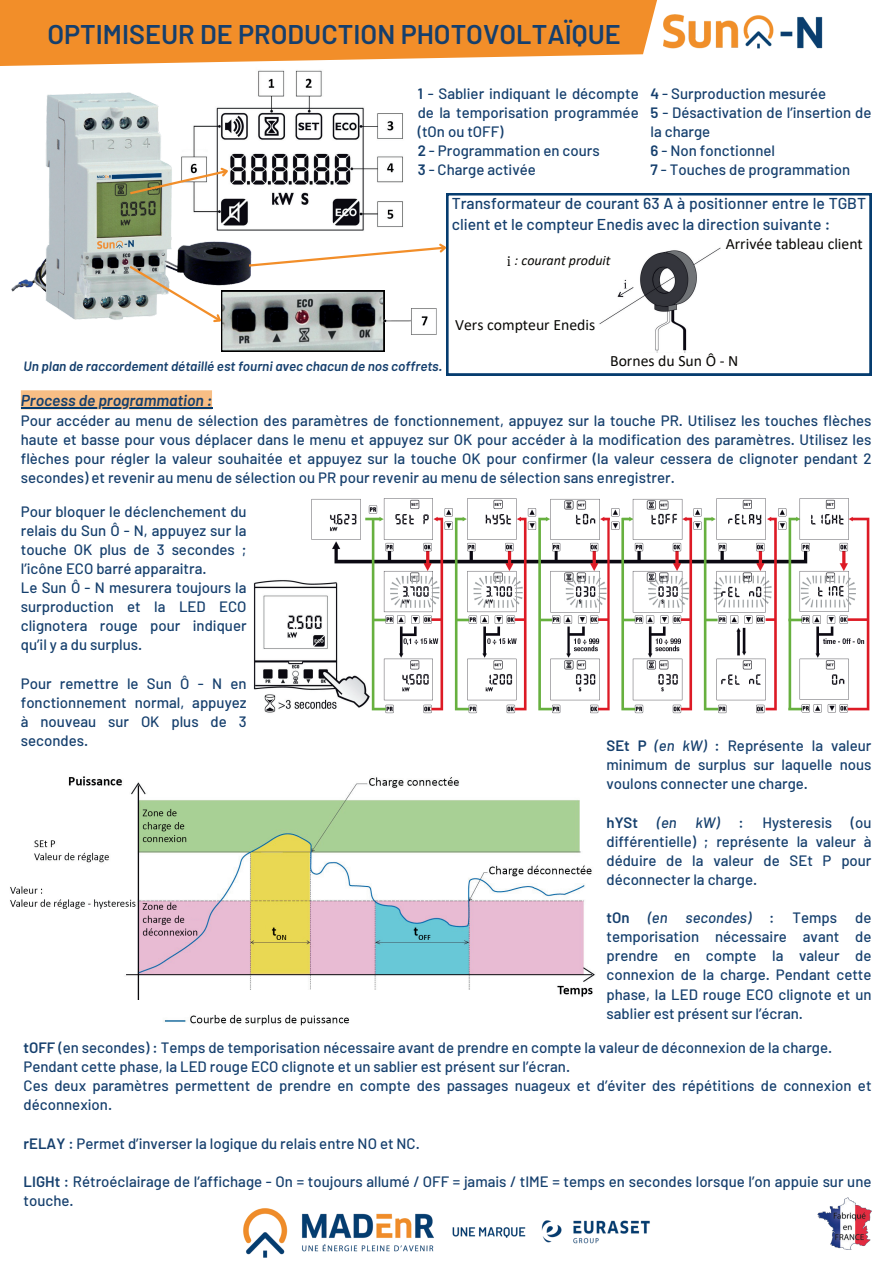
<style>
.page{position:relative;width:893px;height:1264px;background:#fff}
.page>*{position:absolute;margin:0;border:0;box-sizing:border-box;transform-origin:0 0}
.t1{font:600 27px "Barlow";color:#153f6d}
.t2{font:500 15.75px/20.2px "Barlow";color:#153f6d}
.t3{font:15.75px "Calibri";color:#080704}
.t4{font:italic 600 15.75px "Barlow";color:#153f6d}
.t5{font:500 15px/19px "Barlow";color:#153f6d;text-align:justify}
.t6{font:italic 14.1px "Calibri";color:#080704}
.t7{font:italic 600 13.5px "Barlow";color:#153f6d}
.s1{font-weight:600}
.s2{font-family:"TY Serif D";font-style:normal}
.s3{font-style:italic}
</style>
<div class="page">
<img style="left:243px;top:1208px;width:407px;height:50px">
<img style="left:252px;top:71px;width:151px;height:160px">
<svg style="left:0;top:0;width:657px;height:71px;fill:#f28e29"></svg>
<img style="left:663px;top:14px;width:160px;height:35px">
<img style="left:817px;top:1197px;width:54px;height:53px">
<img style="left:11px;top:92px;width:241px;height:228px">
<img style="left:311px;top:498px;width:559px;height:216px">
<img style="left:253px;top:579px;width:117px;height:135px">
<svg style="left:446px;top:193px;width:425px;height:182px"></svg>
<img style="left:596px;top:240px;width:126px;height:112px">
<svg style="left:128px;top:164px;width:104px;height:32px"></svg>
<svg style="left:127px;top:241px;width:322px;height:110px"></svg>
<img style="left:10px;top:776px;width:585px;height:223px">
<div style="left:151px;top:990px;width:400px;height:18px;background:#fff"></div>
<img style="left:164px;top:1014px;width:186px;height:12px">
<svg style="left:21px;top:390px;width:191px;height:19px;background:#eab885"></svg>
<hr style="left:21px;top:407px;width:191px;height:1px;background:#053c6f">
<h1 class="t1" style="left:47px;top:17px;width:575px">OPTIMISEUR DE PRODUCTION PHOTOVOLTAÏQUE</h1>
<p class="t5" style="left:417px;top:84px;width:222px;text-align:left"><span class="s1">1</span> - Sablier indiquant le décompte de la temporisation programmée (tOn ou tOFF)<br><span class="s1">2</span> - Programmation en cours<br><span class="s1">3</span> - Charge activée</p>
<p class="t5" style="left:650px;top:84px;width:222px;text-align:left"><span class="s1">4</span> - Surproduction mesurée<br><span class="s1">5</span> - Désactivation de l’insertion de la charge<br><span class="s1">6</span> - Non fonctionnel<br><span class="s1">7</span> - Touches de programmation</p>
<p class="t2" style="left:451px;top:193px;width:416px">Transformateur de courant 63 A à positionner entre le TGBT client et le compteur Enedis avec la direction suivante :</p>
<p class="t3" style="left:725px;top:232px;width:139px">Arrivée tableau client</p>
<p class="t6" style="left:507px;top:251px;width:105px"><span class="s2">i</span> : courant produit</p>
<p class="t7" style="left:24px;top:358px;width:420px">Un plan de raccordement détaillé est fourni avec chacun de nos coffrets.</p>
<p class="t4" style="left:21px;top:390px;width:193px">Process de programmation :</p>
<p class="t3" style="left:455px;top:314px;width:141px">Vers compteur Enedis</p>
<p class="t3" style="left:610px;top:349px;width:130px">Bornes du Sun Ô - N</p>
<p class="t5" style="left:21px;top:410px;width:852px">Pour accéder au menu de sélection des paramètres de fonctionnement, appuyez sur la touche PR. Utilisez les touches flèches haute et basse pour vous déplacer dans le menu et appuyez sur OK pour accéder à la modification des paramètres. Utilisez les flèches pour régler la valeur souhaitée et appuyez sur la touche OK pour confirmer (la valeur cessera de clignoter pendant 2 secondes) et revenir au menu de sélection ou PR pour revenir au menu de sélection sans enregistrer.</p>
<p class="t5" style="left:21px;top:501px;width:227px;text-align:left">Pour bloquer le déclenchement du relais du Sun Ô - N, appuyez sur la touche OK plus de 3 secondes ; l’icône ECO barré apparaitra.<br>Le Sun Ô - N mesurera toujours la surproduction et la LED ECO clignotera rouge pour indiquer qu’il y a du surplus.</p>
<p class="t5" style="left:21px;top:673px;width:227px">Pour remettre le Sun Ô - N en fonctionnement normal, appuyez à nouveau sur OK plus de 3 secondes.</p>
<p class="t5" style="left:606px;top:735px;width:266px"><span class="s1">SEt P</span> <span class="s3">(en kW)</span> : Représente la valeur minimum de surplus sur laquelle nous voulons connecter une charge.</p>
<p class="t5" style="left:606px;top:812px;width:266px"><span class="s1">hYSt</span> <span class="s3">(en kW)</span> : Hysteresis (ou différentielle) ; représente la valeur à déduire de la valeur de SEt P pour déconnecter la charge.</p>
<p class="t5" style="left:606px;top:907px;width:266px"><span class="s1">tOn</span> <span class="s3">(en secondes)</span> : Temps de temporisation nécessaire avant de prendre en compte la valeur de connexion de la charge. Pendant cette phase, la LED rouge ECO clignote et un sablier est présent sur l’écran.</p>
<p class="t5" style="left:24px;top:1037px;width:849px;text-align:left"><span class="s1">tOFF</span> (en secondes) : Temps de temporisation nécessaire avant de prendre en compte la valeur de déconnexion de la charge.<br>Pendant cette phase, la LED rouge ECO clignote et un sablier est présent sur l’écran.<br>Ces deux paramètres permettent de prendre en compte des passages nuageux et d’éviter des répétitions de connexion et déconnexion.</p>
<p class="t5" style="left:24px;top:1133px;width:397px"><span class="s1">rELAY</span> : Permet d’inverser la logique du relais entre NO et NC.</p>
<p class="t5" style="left:24px;top:1171px;width:849px"><span class="s1">LIGHt</span> : Rétroéclairage de l’affichage - On = toujours allumé / OFF = jamais / tIME = temps en secondes lorsque l’on appuie sur une touche.</p>
</div>
